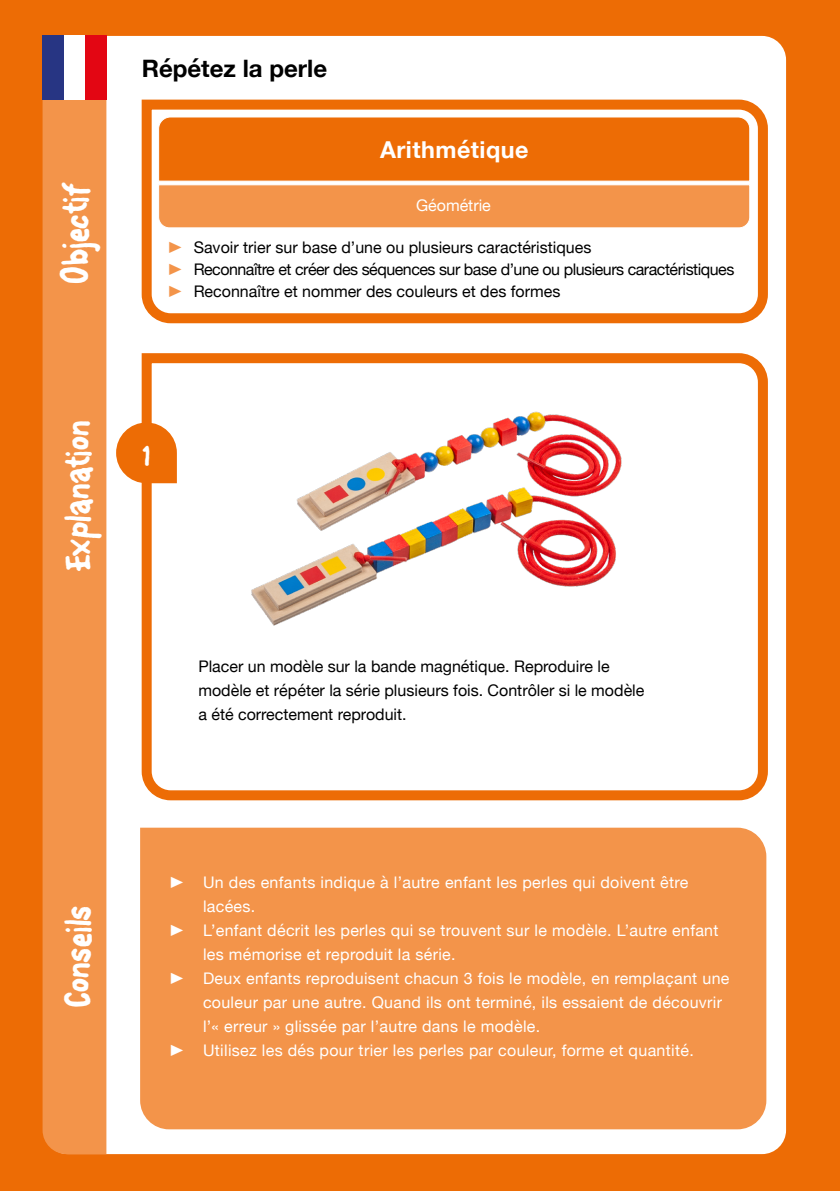
<style>
.page{position:relative;width:840px;height:1191px;background:#fff}
.page>*{position:absolute;margin:0;border:0;box-sizing:border-box;transform-origin:0 0}
.t1{font:40px "Font On A Stick";color:#fff}
.t2{font:32px "Font On A Stick";color:#fff}
.t3{font:700 24px "Helvetica Neue";color:#000}
.t4{font:700 23.2px "Helvetica Neue";letter-spacing:.02em;color:#fff}
.t5{font:16px/24px "Helvetica Neue";letter-spacing:.02em;color:#fff}
._01_plat{font:16px/24px "Helvetica Neue";color:#000}
._01_plat-2{font:16px "Helvetica Neue";letter-spacing:-.03em;color:#000}
.t6{font:16px "Helvetica Neue";color:#fff}
.s1{color:#f3944a}
</style>
<div class="page">
<div style="left:0;top:0;width:839px;height:1191px;background:#ed6c05"></div>
<div style="left:106px;top:36px;width:679px;height:1118px;background:#fff"></div>
<div style="left:43px;top:100px;width:63px;height:1054px;background:#f3944a"></div>
<img style="left:43px;top:36px;width:63px;height:64px">
<svg style="left:137px;top:95px;width:635px;height:233px"></svg>
<div style="left:135px;top:822px;width:636px;height:312px;background:#f3944a"></div>
<svg style="left:137px;top:348px;width:635px;height:457px;background:#fdefe4"></svg>
<svg style="left:116px;top:422px;width:61px;height:61px"></svg>
<img style="left:241px;top:393px;width:388px;height:245px">
<p class="t1" style="left:50px;top:281px;width:101px;rotate:-90deg">Objectif</p>
<p class="t3" style="left:142px;top:50px;width:187px">Répétez la perle</p>
<p class="t4" style="left:380px;top:132px;width:150px">Arithmétique</p>
<p class="t6" style="left:416px;top:194px;width:76px">Géométrie</p>
<p class="_01_plat" style="left:165px;top:237px;width:427px"><span class="s1">࢝</span> Savoir trier sur base d’une ou plusieurs caractéristiques</p>
<p class="_01_plat-2" style="left:165px;top:258px;width:570px"><span class="s1">࢝</span> Reconnaître et créer des séquences sur base d’une ou plusieurs caractéristiques</p>
<p class="_01_plat" style="left:165px;top:281px;width:396px"><span class="s1">࢝</span> Reconnaître et nommer des couleurs et des formes</p>
<p class="t1" style="left:53px;top:572px;width:154px;rotate:-90deg">Explanation</p>
<p class="t2" style="left:143px;top:434px;width:8px">1</p>
<p class="_01_plat" style="left:198px;top:655px;width:447px">Placer un modèle sur la bande magnétique. Reproduire le modèle et répéter la série plusieurs fois. Contrôler si le modèle a été correctement reproduit.</p>
<p class="t1" style="left:53px;top:1008px;width:104px;rotate:-90deg">Conseils</p>
<p class="t5" style="left:203px;top:871px;width:486px;text-indent:-36px">࢝ Un des enfants indique à l’autre enfant les perles qui doivent être lacées.</p>
<p class="t5" style="left:203px;top:919px;width:517px;text-indent:-36px">࢝ L’enfant décrit les perles qui se trouvent sur le modèle. L’autre enfant les mémorise et reproduit la série.</p>
<p class="t5" style="left:203px;top:967px;width:527px;text-indent:-36px">࢝ Deux enfants reproduisent chacun 3 fois le modèle, en remplaçant une couleur par une autre. Quand ils ont terminé, ils essaient de découvrir l’« erreur » glissée par l’autre dans le modèle.</p>
<p class="t5" style="left:167px;top:1039px;width:528px">࢝ Utilisez les dés pour trier les perles par couleur, forme et quantité.</p>
</div>
